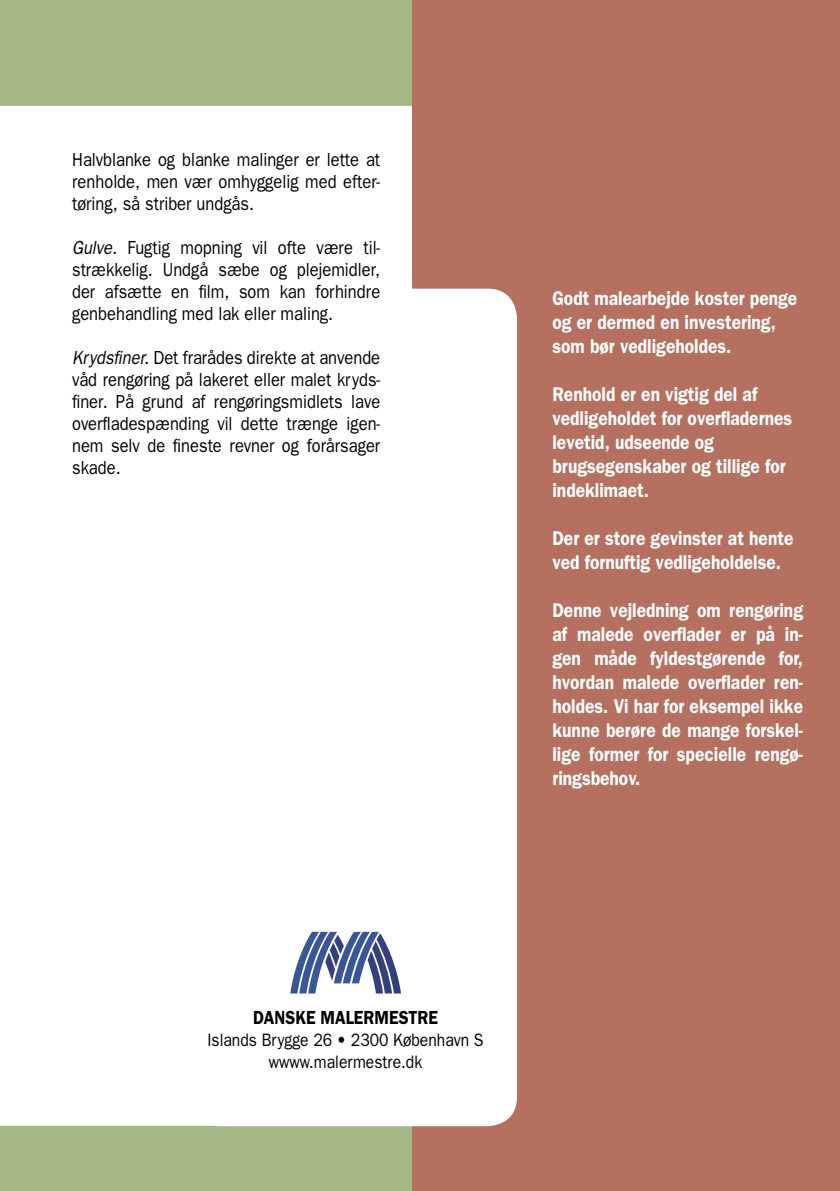
<style>
.page{position:relative;width:840px;height:1191px;background:#fff}
.page>*{position:absolute;margin:0;border:0;box-sizing:border-box;transform-origin:0 0}
.UR01{font:600 20px/24px "Franklin Gothic";color:#fff;scale:.87 1}
.BT02{font:600 20px/24px "Franklin Gothic";color:#fff;text-align:justify;scale:.87 1}
.BT01{font:19px/22px "Franklin Gothic";color:#000;text-align:justify;scale:.87 1}
.t1{font:600 19px "Franklin Gothic";color:#000;scale:.87 1}
.t2{font:18px/22px "Franklin Gothic";color:#000;text-align:center;scale:.87 1}
.s1{font-style:italic}
</style>
<div class="page">
<div style="left:0;top:0;width:839px;height:1191px;background:#a4b885"></div>
<div style="left:0;top:106px;width:411px;height:1019px;background:#fff"></div>
<div style="left:411px;top:0;width:428px;height:1191px;background:#b57060"></div>
<div style="left:191px;top:289px;width:325px;height:837px;background:#fff"></div>
<svg style="left:290px;top:932px;width:111px;height:61px;background:#909cc2"></svg>
<p class="BT01" style="left:72px;top:148px;width:355px">Halvblanke og blanke malinger er lette at renholde, men vær omhyggelig med efter&shy;tøring, så striber undgås.</p>
<p class="BT01" style="left:72px;top:236px;width:355px"><span class="s1">Gulve.</span> Fugtig mopning vil ofte være til&shy;strækkelig. Undgå sæbe og plejemidler, der afsætte en film, som kan forhindre genbehandling med lak eller maling.</p>
<p class="BT01" style="left:72px;top:346px;width:355px"><span class="s1">Krydsfiner.</span> Det frarådes direkte at anvende våd rengøring på lakeret eller malet kryds&shy;finer. På grund af rengøringsmidlets lave overfladespænding vil dette trænge igen&shy;nem selv de fineste revner og forårsager skade.</p>
<p class="UR01" style="left:552px;top:285px;width:283px">Godt malearbejde koster penge og er dermed en investering, som bør vedligeholdes.</p>
<p class="UR01" style="left:552px;top:381px;width:277px">Renhold er en vigtig del af vedligeholdet for overfladernes levetid, udseende og brugsegenskaber og tillige for indeklimaet.</p>
<p class="UR01" style="left:552px;top:525px;width:278px">Der er store gevinster at hente ved fornuftig vedligeholdelse.</p>
<p class="BT02" style="left:552px;top:597px;width:289px">Denne vejledning om rengøring af malede overflader er på in&shy;gen måde fyldestgørende for, hvordan malede overflader ren&shy;holdes. Vi har for eksempel ikke kunne berøre de mange forskel&shy;lige former for specielle rengø&shy;ringsbehov.</p>
<p class="t1" style="left:253px;top:1006px;width:214px">DANSKE MALERMESTRE</p>
<p class="t2" style="left:207px;top:1028px;width:319px">Islands Brygge 26 • 2300 København S wwww.malermestre.dk</p>
</div>
